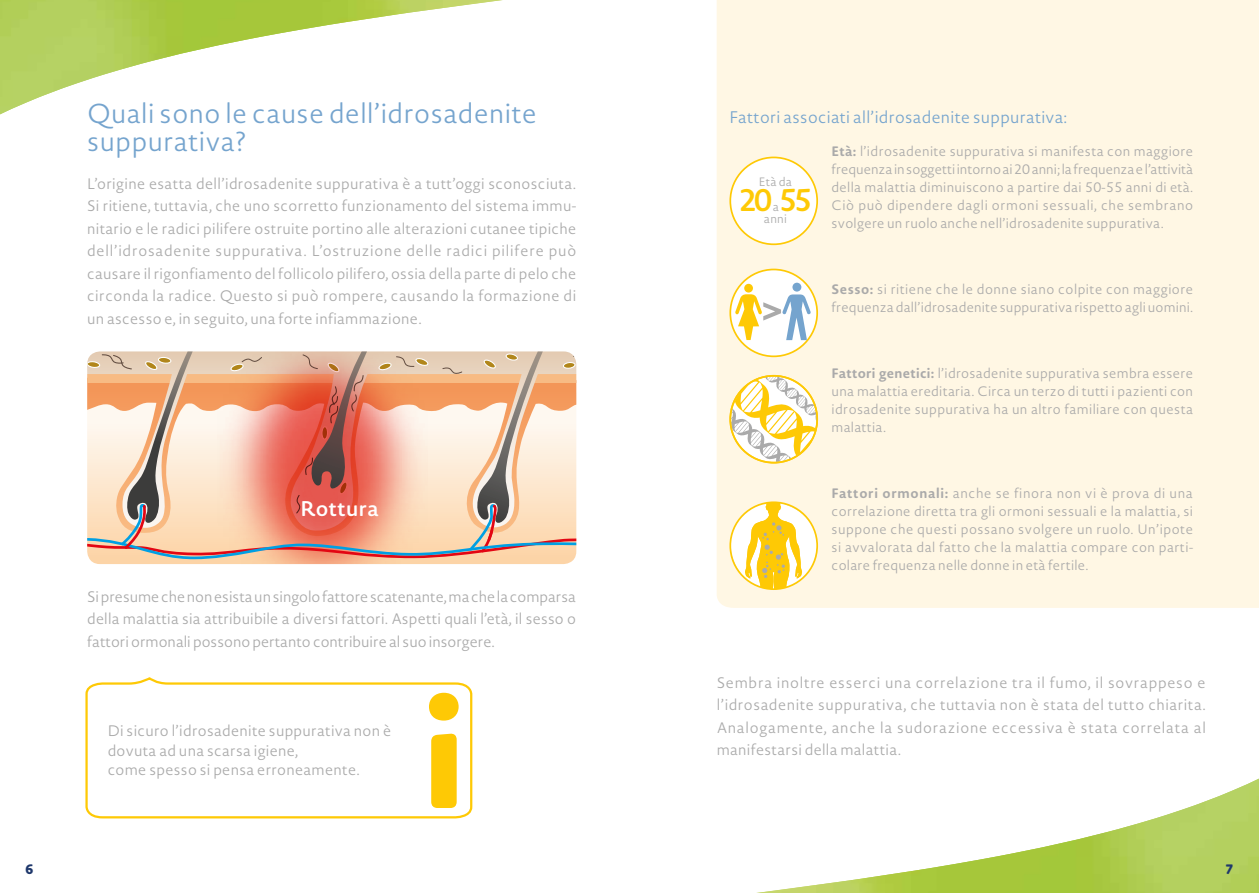
<style>
.page{position:relative;width:1259px;height:893px;background:#fff}
.page>*{position:absolute;margin:0;border:0;box-sizing:border-box;transform-origin:0 0}
.t1{font:600 30.75px "Novel Sans Rd Pro";color:#fec905}
.t2{font:300 27px/28.5px "Novel Sans Rd Pro";letter-spacing:.02em;color:#75a4ce}
.t3{font:600 21px "Novel Sans Rd Pro";letter-spacing:.02em;color:#fff}
.t4{font:300 16.5px "Novel Sans Rd Pro";letter-spacing:.02em;color:#75a4ce}
.t5{font:300 15px/22.5px "Novel Sans Rd Pro";letter-spacing:.02em;color:#aaa;text-align:justify}
.t6{font:300 13.5px/18px "Novel Sans Rd Pro";letter-spacing:.02em;color:#aaa;text-align:justify}
.t7{font:800 13.5px "Novel Sans Rd Pro";color:#1f386c}
.t8{font:300 12px/12px "Novel Sans Rd Pro";letter-spacing:.02em;color:#aaa;text-align:center}
.s1{font-weight:700}
</style>
<div class="page">
<div style="left:717px;top:0;width:542px;height:608px;background:#fff7e4"></div>
<svg style="left:730px;top:502px;width:87px;height:87px"></svg>
<div style="left:729px;top:501px;width:89px;height:89px;border:2px solid #fec905;border-radius:50%"></div>
<img style="left:0;top:0;width:502px;height:114px">
<img style="left:757px;top:779px;width:502px;height:114px">
<div style="left:730px;top:157px;width:87px;height:87px;background:#fff;border-radius:50%"></div>
<div style="left:729px;top:157px;width:89px;height:88px;border:2px solid #fec905;border-radius:50%"></div>
<svg style="left:87px;top:351px;width:489px;height:209px;background:#e7b49c"></svg>
<div style="left:730px;top:269px;width:87px;height:87px;background:#fff;border-radius:50%"></div>
<div style="left:729px;top:269px;width:89px;height:88px;border:2px solid #fec905;border-radius:50%"></div>
<svg style="left:735px;top:283px;width:75px;height:57px"></svg>
<svg style="left:85px;top:678px;width:388px;height:141px"></svg>
<svg style="left:429px;top:693px;width:29px;height:115px"></svg>
<svg style="left:731px;top:376px;width:86px;height:86px"></svg>
<div style="left:729px;top:375px;width:89px;height:88px;border:2px solid #fec905;border-radius:50%"></div>
<h2 class="t2" style="left:87px;top:99px;width:451px">Quali sono le cause dell’idrosadenite suppurativa?</h2>
<p class="t5" style="left:87px;top:172px;width:491px">L’origine esatta dell’idrosadenite suppurativa è a tutt’oggi sconosciuta.<br>Si ritiene, tuttavia, che uno scorretto funzionamento del sistema immu&shy;nitario e le radici pilifere ostruite portino alle alterazioni cutanee tipiche dell’idrosadenite suppurativa. L’ostruzione delle radici pilifere può causare il rigonfiamento del follicolo pilifero, ossia della parte di pelo che circonda la radice. Questo si può rompere, causando la formazione di un ascesso e, in seguito, una forte infiammazione.</p>
<h3 class="t3" style="left:301px;top:494px;width:80px">Rottura</h3>
<p class="t5" style="left:87px;top:585px;width:490px">Si presume che non esista un singolo fattore scatenante, ma che la comparsa della malattia sia attribuibile a diversi fattori. Aspetti quali l’età, il sesso o fattori ormonali possono pertanto contribuire al suo insorgere.</p>
<p class="t5" style="left:108px;top:721px;width:285px;line-height:19.5px;text-align:left">Di sicuro l’idrosadenite suppurativa non è dovuta ad una scarsa igiene,<br>come spesso si pensa erroneamente.</p>
<p class="t4" style="left:729px;top:105px;width:339px">Fattori associati all’idrosadenite suppurativa:</p>
<p class="t6" style="left:831px;top:142px;width:363px"><span class="s1">Età:</span> l’idrosadenite suppurativa si manifesta con maggiore frequenza in soggetti intorno ai 20 anni; la frequenza e l’attività della malattia diminuiscono a partire dai 50-55 anni di età.<br>Ciò può dipendere dagli ormoni sessuali, che sembrano svolgere un ruolo anche nell’idrosadenite suppurativa.</p>
<p class="t8" style="left:759px;top:175px;width:35px">Età da</p>
<h1 class="t1" style="left:739px;top:178px;width:75px">20 55</h1>
<p class="t8" style="left:764px;top:201px;width:25px">a anni</p>
<p class="t6" style="left:831px;top:280px;width:363px"><span class="s1">Sesso:</span> si ritiene che le donne siano colpite con maggiore frequenza dall’idrosadenite suppurativa rispetto agli uomini.</p>
<p class="t6" style="left:831px;top:364px;width:363px"><span class="s1">Fattori genetici:</span> l’idrosadenite suppurativa sembra essere una malattia ereditaria. Circa un terzo di tutti i pazienti con idrosadenite suppurativa ha un altro familiare con questa malattia.</p>
<p class="t6" style="left:831px;top:484px;width:363px"><span class="s1">Fattori ormonali:</span> anche se finora non vi è prova di una correlazione diretta tra gli ormoni sessuali e la malattia, si suppone che questi possano svolgere un ruolo. Un’ipote si avvalorata dal fatto che la malattia compare con parti&shy;colare frequenza nelle donne in età fertile.</p>
<p class="t5" style="left:716px;top:671px;width:491px">Sembra inoltre esserci una correlazione tra il fumo, il sovrappeso e l’idrosadenite suppurativa, che tuttavia non è stata del tutto chiarita.<br>Analogamente, anche la sudorazione eccessiva è stata correlata al manifestarsi della malattia.</p>
<p class="t7" style="left:26px;top:859px;width:9px">6</p>
<p class="t7" style="left:1225px;top:859px;width:9px">7</p>
</div>
